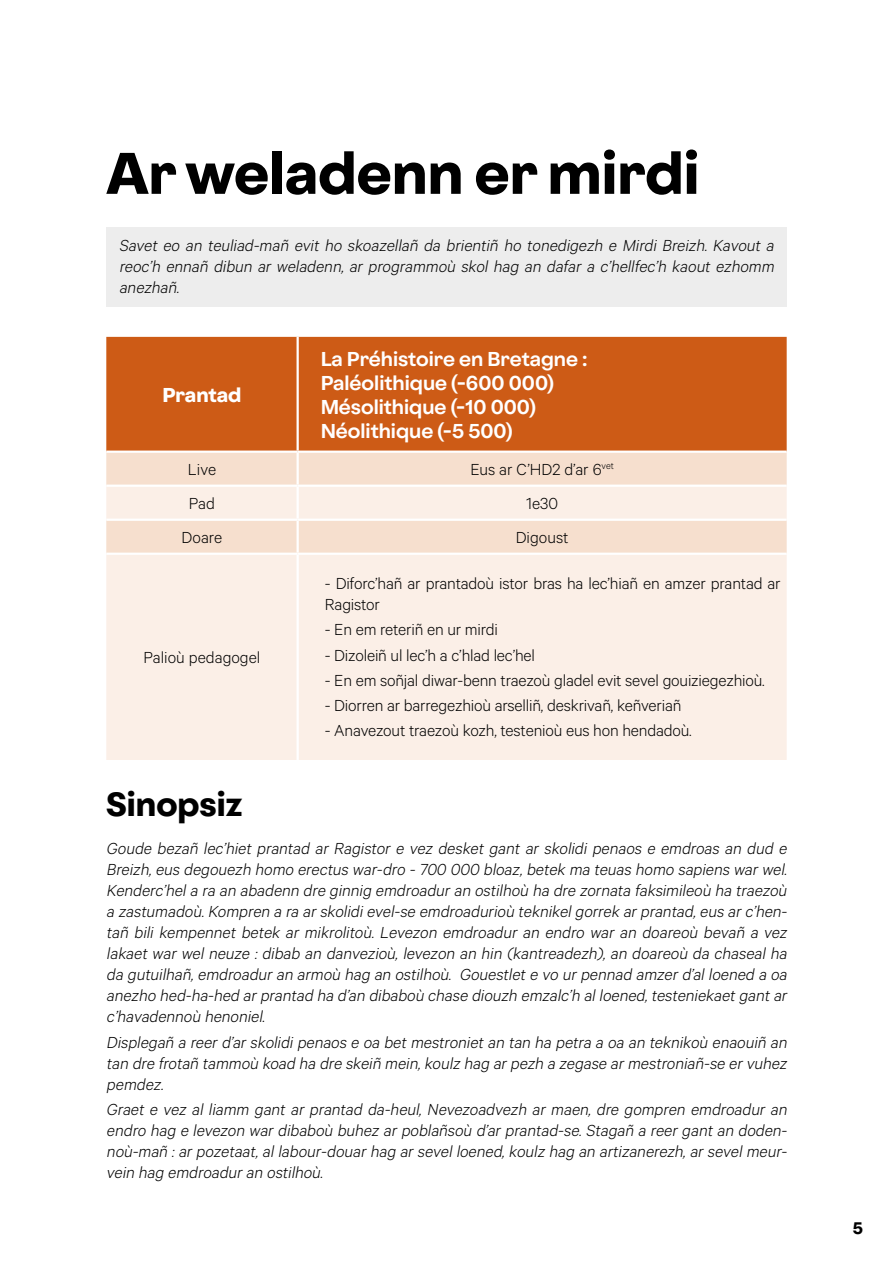
<style>
.page{position:relative;width:893px;height:1263px;background:#fff}
.page>*{position:absolute;margin:0;border:0;box-sizing:border-box;transform-origin:0 0}
.t1{font:700 52.5px "Oldschool Grotesk";color:#000}
.t2{font:700 30px "Oldschool Grotesk";color:#000}
.t3{font:italic 300 18px/21px "Calibre";color:#000;text-align:justify}
.t4{font:300 18px/21px "Calibre";letter-spacing:-.01em;color:#000}
.t5{font:500 18px/24px "Oldschool Grotesk";color:#fff}
.t6{font:700 18px "Oldschool Grotesk";color:#fff}
.t7{font:700 15px "Oldschool Grotesk";color:#000}
</style>
<div class="page">
<div style="left:106px;top:227px;width:681px;height:79px;background:#ededed"></div>
<div style="left:106px;top:337px;width:681px;height:114px;background:#cd5b16"></div>
<div style="left:106px;top:453px;width:681px;height:32px;background:#f6dfce"></div>
<svg style="left:106px;top:487px;width:681px;height:273px;background:#faede4"></svg>
<hr style="left:297px;top:337px;width:2px;height:114px;background:#fff">
<hr style="left:297px;top:453px;width:2px;height:32px;background:#fff">
<hr style="left:297px;top:487px;width:2px;height:32px;background:#fff">
<hr style="left:106px;top:519px;width:192px;height:2px;background:#fff">
<hr style="left:298px;top:519px;width:489px;height:2px;background:#fff">
<hr style="left:297px;top:521px;width:2px;height:32px;background:#fff">
<hr style="left:106px;top:553px;width:192px;height:2px;background:#fff">
<hr style="left:298px;top:553px;width:489px;height:2px;background:#fff">
<hr style="left:297px;top:555px;width:2px;height:205px;background:#fff">
<h1 class="t1" style="left:106px;top:129px;width:595px">Ar weladenn er mirdi</h1>
<p class="t3" style="left:119px;top:234px;width:660px">Savet eo an teuliad-mañ evit ho skoazellañ da brientiñ ho tonedigezh e Mirdi Breizh. Kavout a reoc’h ennañ dibun ar weladenn, ar programmoù skol hag an dafar a c’hellfec’h kaout ezhomm anezhañ.</p>
<p class="t6" style="left:162px;top:380px;width:81px">Prantad</p>
<p class="t5" style="left:321px;top:346px;width:268px">La Préhistoire en Bretagne :<br>Paléolithique (-600 000)<br>Mésolithique (-10 000)<br>Néolithique (-5 500)</p>
<p class="t4" style="left:188px;top:458px;width:30px">Live</p>
<p class="t4" style="left:470px;top:458px;width:145px">Eus ar C’HD2 d’ar 6<sup>vet</sup></p>
<p class="t4" style="left:189px;top:492px;width:28px">Pad</p>
<p class="t4" style="left:526px;top:492px;width:33px">1e30</p>
<p class="t4" style="left:182px;top:526px;width:42px">Doare</p>
<p class="t4" style="left:516px;top:526px;width:54px">Digoust</p>
<p class="t4" style="left:144px;top:646px;width:118px">Palioù pedagogel</p>
<p class="t4" style="left:325px;top:572px;width:457px">- Diforc’hañ ar prantadoù istor bras ha lec’hiañ en amzer prantad ar<br>Ragistor</p>
<p class="t4" style="left:325px;top:618px;width:175px">- En em reteriñ en ur mirdi</p>
<p class="t4" style="left:325px;top:644px;width:212px">- Dizoleiñ ul lec’h a c’hlad lec’hel</p>
<p class="t4" style="left:325px;top:669px;width:441px">- En em soñjal diwar-benn traezoù gladel evit sevel gouiziegezhioù.</p>
<p class="t4" style="left:325px;top:694px;width:358px">- Diorren ar barregezhioù arselliñ, deskrivañ, keñveriañ</p>
<p class="t4" style="left:325px;top:719px;width:368px">- Anavezout traezoù kozh, testenioù eus hon hendadoù.</p>
<h2 class="t2" style="left:106px;top:779px;width:138px">Sinopsiz</h2>
<p class="t3" style="left:106px;top:837px;width:685px">Goude bezañ lec’hiet prantad ar Ragistor e vez desket gant ar skolidi penaos e emdroas an dud e Breizh,eus degouezh homo erectus war-dro -700 000 bloaz,betek ma teuas homo sapiens warwel.<br>Kenderc’hela ra an abadenn dre ginnig emdroaduran ostilhoù ha dre zornata faksimileoù ha traezoù a zastumadoù.Kompren a ra arskolidievel-se emdroadurioù teknikelgorrek arprantad,eus arc’hen&shy;tañ bili kempennet betek ar mikrolitoù. Levezon emdroadur an endro war an doareoù bevañ a vez lakaet war wel neuze : dibab an danvezioù, levezon an hin (kantreadezh), an doareoù da chaseal ha da gutuilhañ,emdroaduran armoù hag an ostilhoù. Gouestlete vo urpennad amzerd’alloened a oa anezho hed-ha-hed arprantad ha d’an dibaboù chase diouzh emzalc’h alloened,testeniekaetgantar c’havadennoù henoniel.</p>
<p class="t3" style="left:106px;top:1031px;width:685px">Displegañ a reerd’arskolidipenaos e oa betmestronietan tan ha petra a oa an teknikoù enaouiñ an tan dre frotañ tammoù koad ha dre skeiñ mein,koulz hag arpezh a zegase armestroniañ-se ervuhez pemdez.</p>
<p class="t3" style="left:106px;top:1098px;width:685px">Graet e vez al liamm gant ar prantad da-heul, Nevezoadvezh ar maen, dre gompren emdroadur an endro hag e levezon wardibaboù buhez arpoblañsoù d’arprantad-se.Stagañ a reergantan doden&shy;noù-mañ :arpozetaat,allabour-douarhag arsevelloened,koulz hag an artizanerezh,arsevelmeur&shy;vein hag emdroaduran ostilhoù.</p>
<p class="t7" style="left:853px;top:1216px;width:12px">5</p>
</div>
